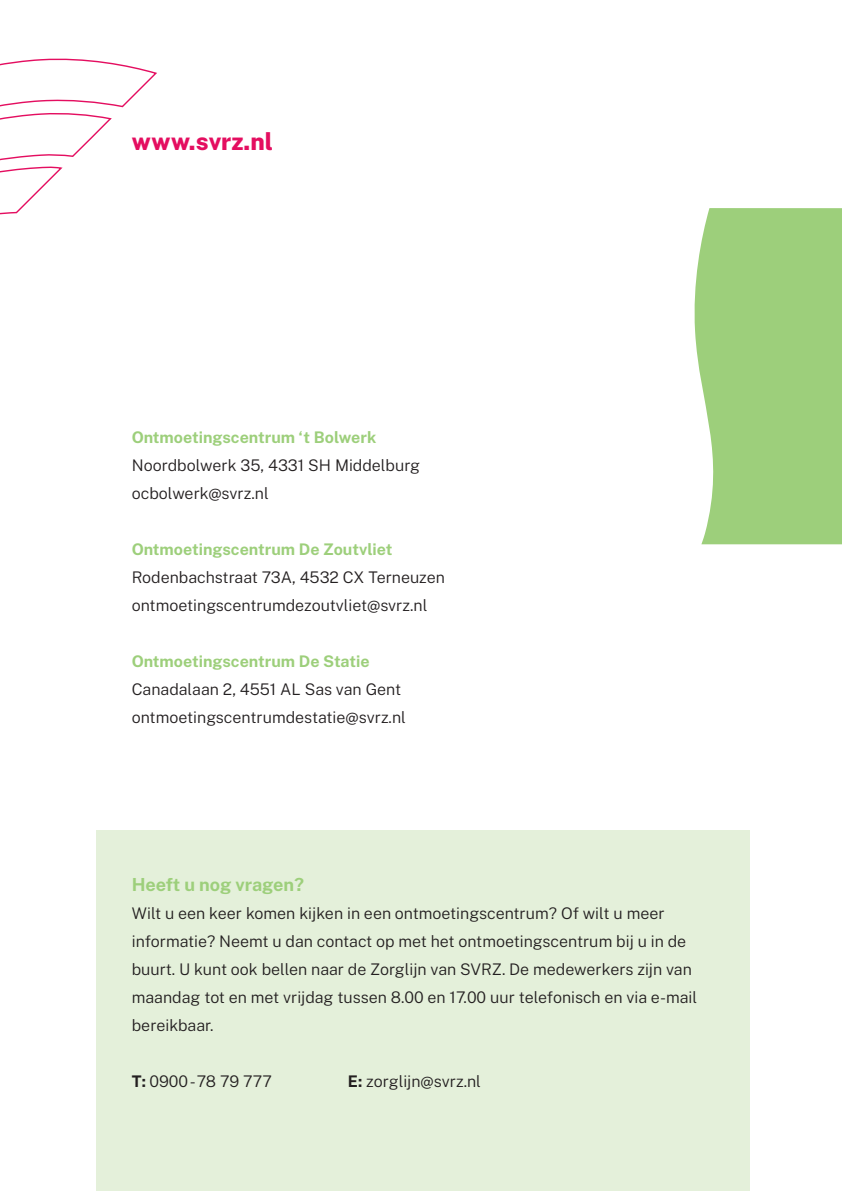
<style>
.page{position:relative;width:842px;height:1191px;background:#fff}
.page>*{position:absolute;margin:0;border:0;box-sizing:border-box;transform-origin:0 0}
.t1{font:800 24px "Public Sans";color:#e40e60}
.t2{font:700 18px "Public Sans";letter-spacing:-.005em;color:#9dcf7b}
.t3{font:300 16px/28px "Public Sans";color:#231f20}
.t4{font:700 16px "Public Sans";color:#9dcf7b}
.s1{font-weight:700}
</style>
<div class="page">
<svg style="left:694px;top:208px;width:148px;height:336px;background:#a4d285"></svg>
<svg style="left:0;top:58px;width:157px;height:157px"></svg>
<div style="left:96px;top:830px;width:654px;height:361px;background:#e4f0da"></div>
<h1 class="t1" style="left:132px;top:125px;width:143px">www.svrz.nl</h1>
<p class="t4" style="left:132px;top:426px;width:246px">Ontmoetingscentrum ‘t Bolwerk</p>
<p class="t3" style="left:132px;top:450px;width:290px">Noordbolwerk 35, 4331 SH Middelburg ocbolwerk@svrz.nl</p>
<p class="t4" style="left:132px;top:538px;width:262px">Ontmoetingscentrum De Zoutvliet</p>
<p class="t3" style="left:132px;top:562px;width:315px">Rodenbachstraat 73A, 4532 CX Terneuzen ontmoetingscentrumdezoutvliet@svrz.nl</p>
<p class="t4" style="left:132px;top:650px;width:239px">Ontmoetingscentrum De Statie</p>
<p class="t3" style="left:132px;top:674px;width:276px">Canadalaan 2, 4551 AL Sas van Gent ontmoetingscentrumdestatie@svrz.nl</p>
<p class="t2" style="left:132px;top:873px;width:174px">Heeft u nog vragen?</p>
<p class="t3" style="left:132px;top:899px;width:567px">Wilt u een keer komen kijken in een ontmoetingscentrum? Of wilt u meer informatie? Neemt u dan contact op met het ontmoetingscentrum bij u in de buurt. U kunt ook bellen naar de Zorglijn van SVRZ. De medewerkers zijn van maandag tot en met vrijdag tussen 8.00 en 17.00 uur telefonisch en via e-mail bereikbaar.</p>
<p class="t3" style="left:132px;top:1067px;width:142px"><span class="s1">T:</span> 0900 -78 79 777</p>
<p class="t3" style="left:348px;top:1067px;width:135px"><span class="s1">E:</span> zorglijn@svrz.nl</p>
</div>
